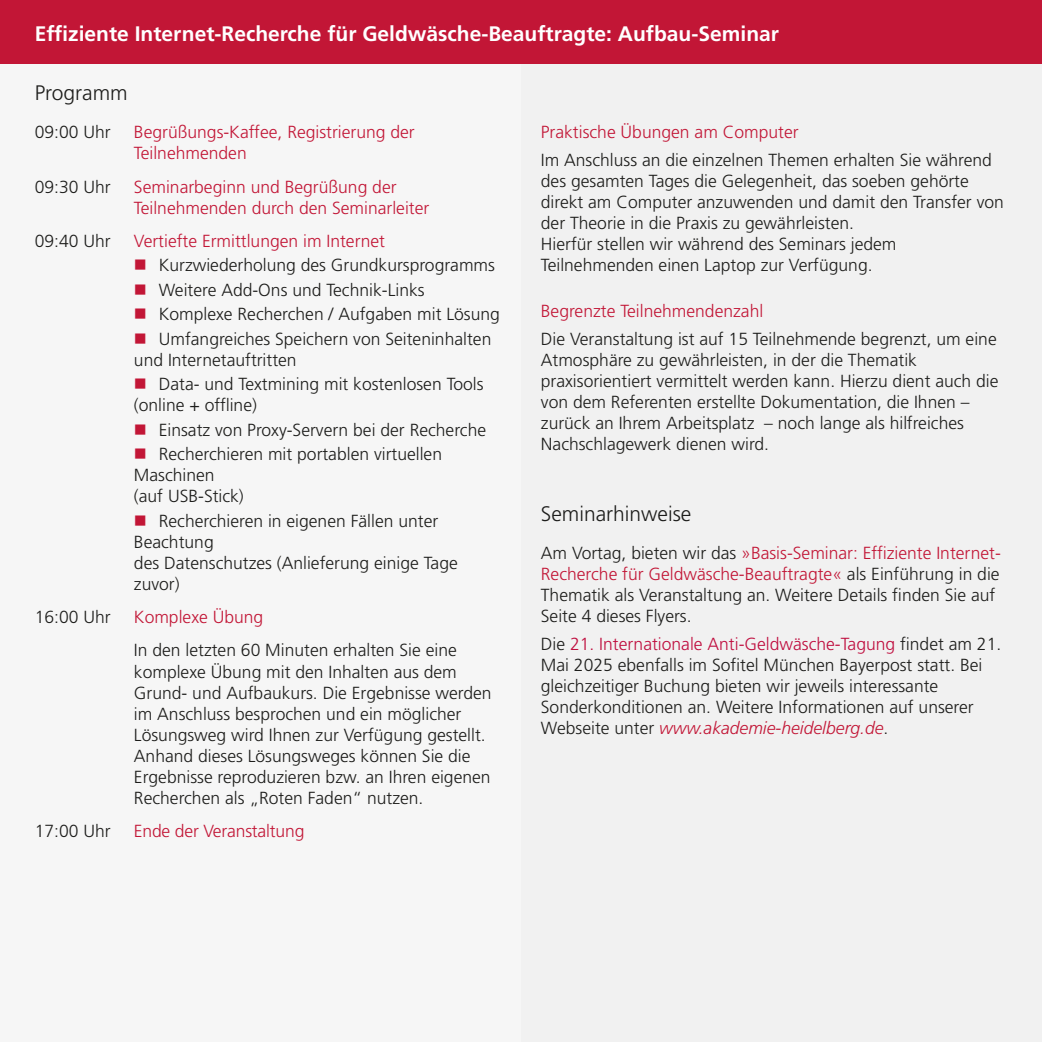
<style>
.page{position:relative;width:1042px;height:1042px;background:#fff}
.page>*{position:absolute;margin:0;border:0;box-sizing:border-box;transform-origin:0 0}
.t1{font:700 21px "Frutiger LT Pro";color:#fff}
.t2{font:300 21px "Frutiger LT Pro";color:#1d1d1b}
.t3{font:300 17.5px/21px "Frutiger LT Pro";color:#1d1d1b}
.t4{font:300 17.5px/21px "Frutiger LT Pro";color:#c21636}
.s1{color:#c21636}
.s2{color:#bf0d3e}
.s3{font-style:italic;color:#c21636}
</style>
<div class="page">
<div style="left:0;top:0;width:1042px;height:65px;background:#c21636"></div>
<div style="left:521px;top:65px;width:521px;height:977px;background:#f1f1f1"></div>
<div style="left:0;top:65px;width:521px;height:977px;background:#f6f6f6"></div>
<p class="t1" style="left:35px;top:25px;width:746px">Effiziente Internet-Recherche für Geldwäsche-Beauftragte: Aufbau-Seminar</p>
<p class="t2" style="left:35px;top:84px;width:94px">Programm</p>
<p class="t3" style="left:35px;top:123px;width:77px">09:00 Uhr</p>
<p class="t4" style="left:134px;top:123px;width:282px">Begrüßungs-Kaffee, Registrierung der<br>Teilnehmenden</p>
<p class="t3" style="left:35px;top:178px;width:77px">09:30 Uhr</p>
<p class="t4" style="left:134px;top:178px;width:297px">Seminarbeginn und Begrüßung der<br>Teilnehmenden durch den Seminarleiter</p>
<p class="t3" style="left:35px;top:232px;width:77px">09:40 Uhr</p>
<p class="t4" style="left:134px;top:232px;width:253px">Vertiefte Ermittlungen im Internet</p>
<p class="t3" style="left:159px;top:255px;width:343px;line-height:24.5px">Kurzwiederholung des Grundkursprogramms Weitere Add-Ons und Technik-Links Komplexe Recherchen / Aufgaben mit Lösung Umfangreiches Speichern von Seiteninhalten</p>
<p class="t3" style="left:159px;top:349px;width:326px;line-height:24.5px;text-indent:-25px">und Internetauftritten<br>Data- und Textmining mit kostenlosen Tools</p>
<p class="t3" style="left:159px;top:395px;width:329px;line-height:24.5px;text-indent:-25px">(online + offline)<br>Einsatz von Proxy-Servern bei der Recherche<br>Recherchieren mit portablen virtuellen</p>
<p class="t3" style="left:134px;top:466px;width:111px">Maschinen (auf USB-Stick)</p>
<p class="t3" style="left:134px;top:512px;width:325px;text-indent:25px">Recherchieren in eigenen Fällen unter<br>Beachtung<br>des Datenschutzes (Anlieferung einige Tage zuvor)</p>
<p class="t3" style="left:35px;top:608px;width:77px">16:00 Uhr</p>
<p class="t4" style="left:134px;top:608px;width:131px">Komplexe Übung</p>
<p class="t3" style="left:134px;top:641px;width:359px">In den letzten 60 Minuten erhalten Sie eine komplexe Übung mit den Inhalten aus dem Grund- und Aufbaukurs. Die Ergebnisse werden im Anschluss besprochen und ein möglicher Lösungsweg wird Ihnen zur Verfügung gestellt.<br>Anhand dieses Lösungsweges können Sie die Ergebnisse reproduzieren bzw. an Ihren eigenen Recherchen als „Roten Faden“ nutzen.</p>
<p class="t3" style="left:35px;top:822px;width:77px">17:00 Uhr</p>
<p class="t4" style="left:134px;top:822px;width:172px">Ende der Veranstaltung</p>
<p class="t4" style="left:541px;top:123px;width:259px">Praktische Übungen am Computer</p>
<p class="t3" style="left:541px;top:151px;width:464px">Im Anschluss an die einzelnen Themen erhalten Sie während des gesamten Tages die Gelegenheit, das soeben gehörte direkt am Computer anzuwenden und damit den Transfer von der Theorie in die Praxis zu gewährleisten.<br>Hierfür stellen wir während des Seminars jedem Teilnehmenden einen Laptop zur Verfügung.</p>
<p class="t4" style="left:541px;top:302px;width:224px">Begrenzte Teilnehmendenzahl</p>
<p class="t3" style="left:541px;top:330px;width:459px">Die Veranstaltung ist auf 15 Teilnehmende begrenzt, um eine Atmosphäre zu gewährleisten, in der die Thematik praxisorientiert vermittelt werden kann. Hierzu dient auch die von dem Referenten erstellte Dokumentation, die Ihnen – zurück an Ihrem Arbeitsplatz – noch lange als hilfreiches Nachschlagewerk dienen wird.</p>
<p class="t2" style="left:541px;top:505px;width:152px">Seminarhinweise</p>
<p class="t3" style="left:541px;top:544px;width:461px">Am Vortag, bieten wir das <span class="s1">»Basis-Seminar: Effiziente Internet-Recherche für Geldwäsche-Beauftragte«</span> als Einführung in die Thematik als Veranstaltung an. Weitere Details finden Sie auf Seite 4 dieses Flyers.</p>
<p class="t3" style="left:541px;top:635px;width:462px">Die <span class="s2">21. Internationale Anti-Geldwäsche-Tagung</span> findet am 21.<br>Mai 2025 ebenfalls im Sofitel München Bayerpost statt. Bei gleichzeitiger Buchung bieten wir jeweils interessante Sonderkonditionen an. Weitere Informationen auf unserer Webseite unter <span class="s3">www.akademie-heidelberg.de</span>.</p>
</div>
